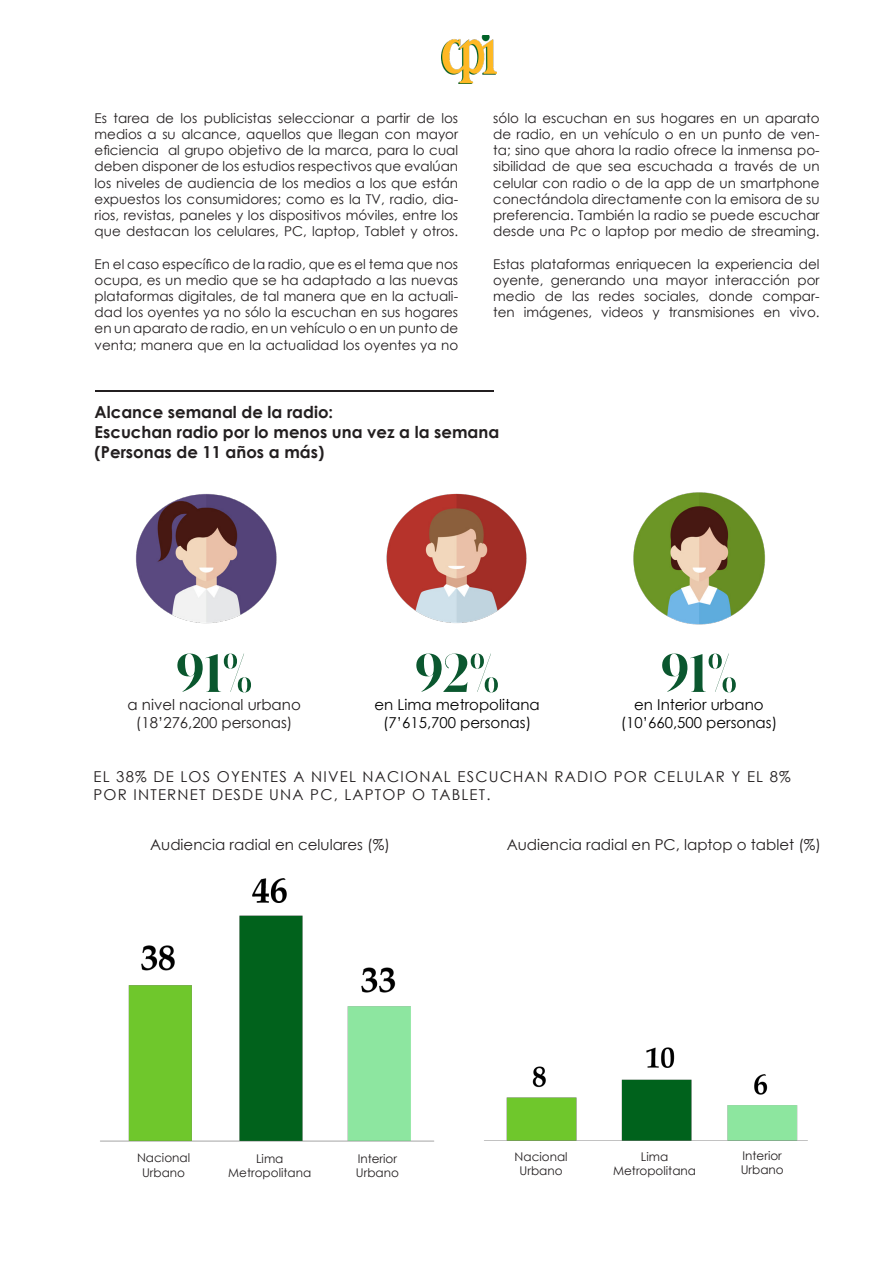
<style>
.page{position:relative;width:893px;height:1263px;background:#fff}
.page>*{position:absolute;margin:0;border:0;box-sizing:border-box;transform-origin:0 0}
.t1{font:900 54px "MADE Canvas";color:#0b572f}
.t2{font:900 54px "MADE Canvas";color:#0a572e}
.t3{font:700 16.5px "Century Gothic";color:#231f20}
.t4{font:15px "Century Gothic";color:#231f20}
.t5{font:15px/18px "Century Gothic";letter-spacing:.08em;color:#231f20}
.t6{font:15px "Century Gothic";color:#000001}
.t7{font:13.5px/16.2px "Century Gothic";color:#231f20;text-align:justify}
.t8{font:12px "Century Gothic";color:#231f20}
</style>
<div class="page">
<img style="left:100px;top:878px;width:334px;height:264px">
<hr style="left:95px;top:390px;width:398px;height:1px;background:#231f20">
<img style="left:135px;top:493px;width:142px;height:131px">
<img style="left:386px;top:493px;width:141px;height:130px">
<img style="left:633px;top:492px;width:132px;height:132px">
<img style="left:484px;top:1047px;width:324px;height:94px">
<img style="left:441px;top:35px;width:55px;height:48px">
<p class="t7" style="left:95px;top:110px;width:365px">Es tarea de los publicistas seleccionar a partir de los medios a su alcance, aquellos que llegan con mayor eficiencia al grupo objetivo de la marca, para lo cual deben disponer de los estudios respectivos que evalúan los niveles de audiencia de los medios a los que están expuestos los consumidores; como es la TV, radio, dia&shy;rios, revistas, paneles y los dispositivos móviles, entre los que destacan los celulares, PC, laptop, Tablet y otros.</p>
<p class="t7" style="left:95px;top:255px;width:365px">En el caso específico de la radio, que es el tema que nos ocupa, es un medio que se ha adaptado a las nuevas plataformas digitales, de tal manera que en la actuali&shy;dad los oyentes ya no sólo la escuchan en sus hogares en un aparato de radio, en un vehículo o en un punto de venta; manera que en la actualidad los oyentes ya no</p>
<p class="t7" style="left:493px;top:110px;width:328px">sólo la escuchan en sus hogares en un aparato de radio, en un vehículo o en un punto de ven&shy;ta; sino que ahora la radio ofrece la inmensa po&shy;sibilidad de que sea escuchada a través de un celular con radio o de la app de un smartphone conectándola directamente con la emisora de su preferencia. También la radio se puede escuchar desde una Pc o laptop por medio de streaming.</p>
<p class="t7" style="left:493px;top:255px;width:328px">Estas plataformas enriquecen la experiencia del oyente, generando una mayor interacción por medio de las redes sociales, donde compar&shy;ten imágenes, videos y transmisiones en vivo.</p>
<p class="t3" style="left:95px;top:400px;width:240px">Alcance semanal de la radio:</p>
<p class="t3" style="left:95px;top:420px;width:406px">Escuchan radio por lo menos una vez a la semana</p>
<p class="t3" style="left:95px;top:440px;width:231px">(Personas de 11 años a más)</p>
<p class="t2" style="left:176px;top:644px;width:78px">91%</p>
<p class="t4" style="left:128px;top:694px;width:175px">a nivel nacional urbano</p>
<p class="t4" style="left:136px;top:712px;width:158px">(18’276,200 personas)</p>
<p class="t1" style="left:415px;top:644px;width:86px">92%</p>
<p class="t6" style="left:374px;top:694px;width:167px">en Lima metropolitana</p>
<p class="t6" style="left:383px;top:712px;width:150px">(7’615,700 personas)</p>
<p class="t1" style="left:660px;top:644px;width:78px">91%</p>
<p class="t6" style="left:634px;top:694px;width:131px">en Interior urbano</p>
<p class="t6" style="left:621px;top:712px;width:158px">(10’660,500 personas)</p>
<p class="t5" style="left:94px;top:768px;width:699px">EL 38% DE LOS OYENTES A NIVEL NACIONAL ESCUCHAN RADIO POR CELULAR Y EL 8%<br>POR INTERNET DESDE UNA PC, LAPTOP O TABLET.</p>
<p class="t4" style="left:150px;top:834px;width:241px">Audiencia radial en celulares (%)</p>
<p class="t4" style="left:507px;top:834px;width:316px">Audiencia radial en PC, laptop o tablet (%)</p>
<p class="t8" style="left:137px;top:1149px;width:55px">Nacional</p>
<p class="t8" style="left:142px;top:1164px;width:45px">Urbano</p>
<p class="t8" style="left:256px;top:1150px;width:29px">Lima</p>
<p class="t8" style="left:228px;top:1164px;width:84px">Metropolitana</p>
<p class="t8" style="left:358px;top:1150px;width:41px">Interior</p>
<p class="t8" style="left:356px;top:1164px;width:45px">Urbano</p>
<p class="t8" style="left:515px;top:1148px;width:55px">Nacional</p>
<p class="t8" style="left:520px;top:1163px;width:45px">Urbano</p>
<p class="t8" style="left:641px;top:1148px;width:29px">Lima</p>
<p class="t8" style="left:613px;top:1163px;width:84px">Metropolitana</p>
<p class="t8" style="left:742px;top:1147px;width:41px">Interior</p>
<p class="t8" style="left:741px;top:1161px;width:45px">Urbano</p>
</div>
